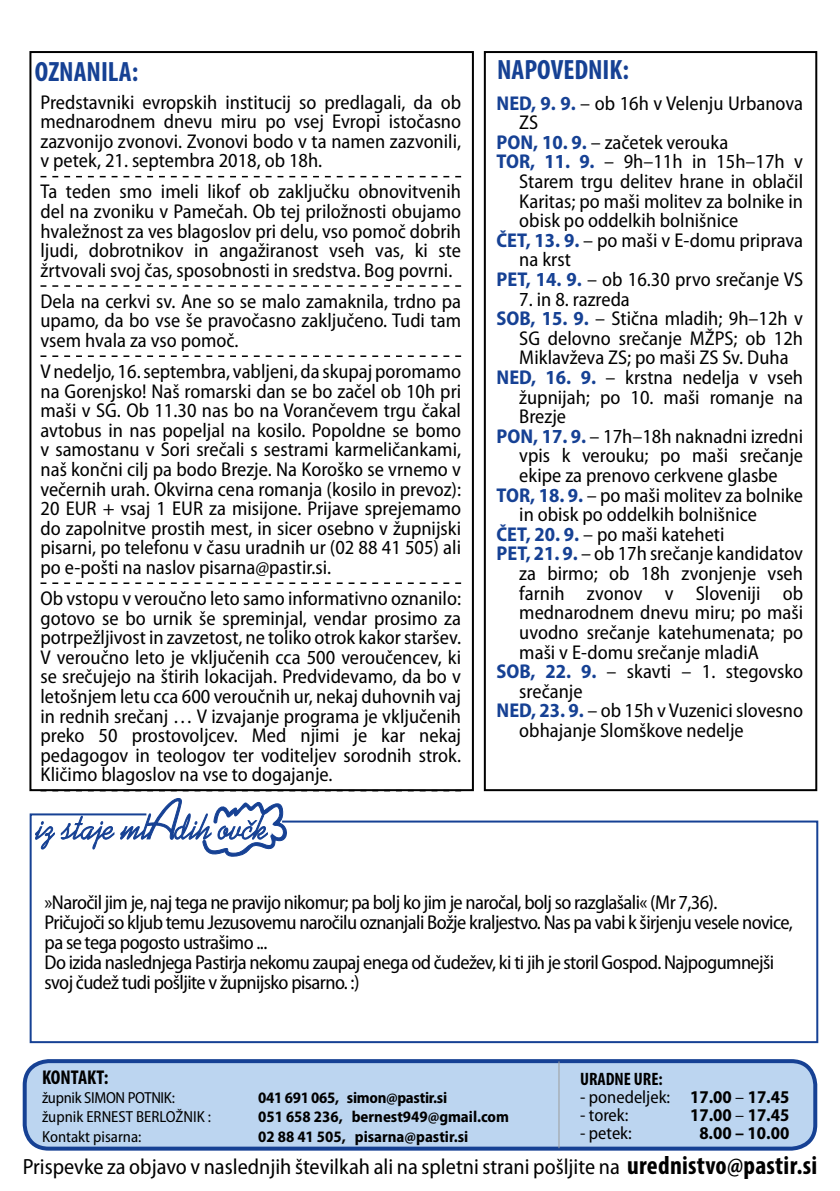
<style>
.page{position:relative;width:840px;height:1191px;background:#fff}
.page>*{position:absolute;margin:0;border:0;box-sizing:border-box;transform-origin:0 0}
.t1{font:700 condensed 28px "Myriad Pro";color:#164194}
.t2{font:semi-condensed 22px "Myriad Pro";color:#000}
.t3{font:semi-condensed 20px/19.6px "Myriad Pro";color:#000;text-align:justify}
.t4{font:semi-condensed 20px/20px "Myriad Pro";letter-spacing:-.03em;color:#000}
.t5{font:700 condensed 20px "Myriad Pro";color:#000}
.t6{font:semi-condensed 18px "Myriad Pro";color:#000}
.t7{font:700 semi-condensed 18px "Myriad Pro";color:#000}
.t8{font:700 condensed 18px "Myriad Pro";color:#000}
.t9{font:700 semi-condensed 16px "Myriad Pro";color:#000}
.t10{font:semi-condensed 16px "Myriad Pro";color:#000}
.t11{font:700 semi-condensed 16px "Myriad Pro";letter-spacing:-.02em;color:#000}
.t12{font:semi-condensed 16px "Myriad Pro";letter-spacing:-.02em;color:#000}
.s1{font-weight:700;color:#164194}
.s2{font-weight:700}
.s3{font-weight:400}
.s4{font-weight:700;font-stretch:condensed;font-size:26px}
</style>
<div class="page">
<div style="left:483px;top:51px;width:333px;height:740px;border:2px solid #000"></div>
<div style="left:25px;top:1061px;width:789px;height:87px;background:#bcd5f0;border-radius:24px"></div>
<div style="left:23px;top:1059px;width:793px;height:91px;border:4px solid #164194;border-radius:24px"></div>
<hr style="left:558px;top:1061px;width:1px;height:87px;background:#9d9d9c">
<div style="left:29px;top:51px;width:444px;height:740px;border:2px solid #000"></div>
<svg style="left:40px;top:176px;width:421px;height:1px"></svg>
<svg style="left:40px;top:285px;width:421px;height:2px"></svg>
<svg style="left:40px;top:355px;width:421px;height:2px"></svg>
<svg style="left:40px;top:582px;width:421px;height:2px"></svg>
<svg style="left:29px;top:813px;width:789px;height:231px"></svg>
<svg style="left:35px;top:790px;width:426px;height:66px"></svg>
<h1 class="t1" style="left:35px;top:54px;width:105px">OZNANILA:</h1>
<h1 class="t1" style="left:497px;top:53px;width:133px">NAPOVEDNIK:</h1>
<p class="t3" style="left:40px;top:92px;width:422px">Predstavniki evropskih institucij so predlagali, da ob mednarodnem dnevu miru po vsej Evropi istočasno zazvonijo zvonovi. Zvonovi bodo v ta namen zazvonili, v petek, 21. septembra 2018, ob 18h.</p>
<p class="t3" style="left:40px;top:182px;width:422px">Ta teden smo imeli likof ob zaključku obnovitvenih del na zvoniku v Pamečah. Ob tej priložnosti obujamo hvaležnost za ves blagoslov pri delu, vso pomoč dobrih ljudi, dobrotnikov in angažiranost vseh vas, ki ste žrtvovali svoj čas, sposobnosti in sredstva. Bog povrni.</p>
<p class="t3" style="left:40px;top:292px;width:422px">Dela na cerkvi sv. Ane so se malo zamaknila, trdno pa upamo, da bo vse še pravočasno zaključeno. Tudi tam vsem hvala za vso pomoč.</p>
<p class="t3" style="left:40px;top:362px;width:422px">V nedeljo, 16. septembra, vabljeni, da skupaj poromamo na Gorenjsko! Naš romarski dan se bo začel ob 10h pri maši v SG. Ob 11.30 nas bo na Vorančevem trgu čakal avtobus in nas popeljal na kosilo. Popoldne se bomo v samostanu v Sori srečali s sestrami karmeličankami, naš končni cilj pa bodo Brezje. Na Koroško se vrnemo v večernih urah. Okvirna cena romanja (kosilo in prevoz):<br>20 EUR + vsaj 1 EUR za misijone. Prijave sprejemamo do zapolnitve prostih mest, in sicer osebno v župnijski pisarni, po telefonu v času uradnih ur (02 88 41 505) ali po e-pošti na naslov pisarna@pastir.si.</p>
<p class="t3" style="left:40px;top:589px;width:422px">Ob vstopu v veroučno leto samo informativno oznanilo: gotovo se bo urnik še spreminjal, vendar prosimo za potrpežljivost in zavzetost, ne toliko otrok kakor staršev.<br>V veroučno leto je vključenih cca 500 veroučencev, ki se srečujejo na štirih lokacijah. Predvidevamo, da bo v letošnjem letu cca 600 veroučnih ur, nekaj duhovnih vaj in rednih srečanj … V izvajanje programa je vključenih preko 50 prostovoljcev. Med njimi je kar nekaj pedagogov in teologov ter voditeljev sorodnih strok.<br>Kličimo blagoslov na vse to dogajanje.</p>
<p class="t3" style="left:496px;top:93px;width:308px"><span class="s1">NED, 9. 9.</span> – ob 16h v Velenju Urbanova</p>
<p class="t3" style="left:519px;top:113px;width:20px">ZS</p>
<p class="t3" style="left:496px;top:133px;width:233px"><span class="s1">PON, 10. 9.</span> – začetek verouka</p>
<p class="t3" style="left:496px;top:152px;width:308px"><span class="s1">TOR, 11. 9.</span> – 9h–11h in 15h–17h v</p>
<p class="t3" style="left:519px;top:172px;width:285px">Starem trgu delitev hrane in oblačil</p>
<p class="t3" style="left:519px;top:191px;width:285px">Karitas; po maši molitev za bolnike in</p>
<p class="t3" style="left:519px;top:211px;width:220px">obisk po oddelkih bolnišnice</p>
<p class="t3" style="left:496px;top:231px;width:308px"><span class="s1">ČET, 13. 9.</span> – po maši v E-domu priprava</p>
<p class="t3" style="left:519px;top:250px;width:53px">na krst</p>
<p class="t3" style="left:496px;top:270px;width:308px"><span class="s1">PET, 14. 9.</span> – ob 16.30 prvo srečanje VS</p>
<p class="t3" style="left:519px;top:289px;width:112px">7. in 8. razreda</p>
<p class="t3" style="left:496px;top:309px;width:308px"><span class="s1">SOB, 15. 9.</span> – Stična mladih; 9h–12h v</p>
<p class="t3" style="left:519px;top:329px;width:285px">SG delovno srečanje MŽPS; ob 12h</p>
<p class="t3" style="left:519px;top:348px;width:271px">Miklavževa ZS; po maši ZS Sv. Duha</p>
<p class="t3" style="left:496px;top:368px;width:308px"><span class="s1">NED, 16. 9.</span> – krstna nedelja v vseh</p>
<p class="t3" style="left:519px;top:387px;width:285px">župnijah; po 10. maši romanje na</p>
<p class="t3" style="left:519px;top:407px;width:48px">Brezje</p>
<p class="t3" style="left:496px;top:427px;width:308px"><span class="s1">PON, 17. 9.</span> – 17h–18h naknadni izredni</p>
<p class="t3" style="left:519px;top:446px;width:285px">vpis k verouku; po maši srečanje</p>
<p class="t3" style="left:519px;top:466px;width:260px">ekipe za prenovo cerkvene glasbe</p>
<p class="t3" style="left:496px;top:485px;width:308px"><span class="s1">TOR, 18. 9.</span> – po maši molitev za bolnike</p>
<p class="t3" style="left:519px;top:505px;width:239px">in obisk po oddelkih bolnišnice</p>
<p class="t3" style="left:496px;top:525px;width:229px"><span class="s1">ČET, 20. 9.</span> – po maši kateheti</p>
<p class="t3" style="left:496px;top:544px;width:308px"><span class="s1">PET, 21. 9.</span> – ob 17h srečanje kandidatov</p>
<p class="t3" style="left:519px;top:564px;width:285px">za birmo; ob 18h zvonjenje vseh</p>
<p class="t3" style="left:519px;top:583px;width:285px">farnih zvonov v Sloveniji ob</p>
<p class="t3" style="left:519px;top:603px;width:285px">mednarodnem dnevu miru; po maši</p>
<p class="t3" style="left:519px;top:623px;width:285px">uvodno srečanje katehumenata; po</p>
<p class="t3" style="left:519px;top:642px;width:241px">maši v E-domu srečanje mladiA</p>
<p class="t3" style="left:496px;top:662px;width:308px"><span class="s1">SOB, 22. 9.</span> – skavti – 1. stegovsko</p>
<p class="t3" style="left:519px;top:681px;width:65px">srečanje</p>
<p class="t3" style="left:496px;top:701px;width:308px"><span class="s1">NED, 23. 9.</span> – ob 15h v Vuzenici slovesno</p>
<p class="t3" style="left:519px;top:721px;width:226px">obhajanje Slomškove nedelje</p>
<p class="t4" style="left:45px;top:892px;width:749px">»Naročil jim je, naj tega ne pravijo nikomur; pa bolj ko jim je naročal, bolj so razglašali« (Mr 7,36).<br>Pričujoči so kljub temu Jezusovemu naročilu oznanjali Božje kraljestvo. Nas pa vabi k širjenju vesele novice, pa se tega pogosto ustrašimo ...<br>Do izida naslednjega Pastirja nekomu zaupaj enega od čudežev, ki ti jih je storil Gospod. Najpogumnejši svoj čudež tudi pošljite v župnijsko pisarno. :)</p>
<p class="t5" style="left:42px;top:1065px;width:68px">KONTAKT:</p>
<p class="t12" style="left:42px;top:1089px;width:135px">župnik SIMON POTNIK:</p>
<p class="t11" style="left:258px;top:1089px;width:190px">041 691 065, simon@pastir.si</p>
<p class="t10" style="left:42px;top:1108px;width:171px">župnik ERNEST BERLOŽNIK :</p>
<p class="t9" style="left:258px;top:1108px;width:252px">051 658 236, bernest949@gmail.com</p>
<p class="t10" style="left:42px;top:1127px;width:101px">Kontakt pisarna:</p>
<p class="t9" style="left:258px;top:1127px;width:211px">02 88 41 505, pisarna@pastir.si</p>
<p class="t8" style="left:579px;top:1068px;width:84px">URADNE URE:</p>
<p class="t6" style="left:579px;top:1087px;width:211px">- ponedeljek: <span class="s2">17.00</span> – <span class="s2">17.45</span></p>
<p class="t6" style="left:579px;top:1105px;width:50px">- torek:</p>
<p class="t7" style="left:689px;top:1105px;width:101px">17.00 <span class="s3">–</span> 17.45</p>
<p class="t6" style="left:579px;top:1123px;width:53px">- petek:</p>
<p class="t7" style="left:699px;top:1123px;width:91px">8.00 – 10.00</p>
<p class="t2" style="left:23px;top:1154px;width:795px">Prispevke za objavo v naslednjih številkah ali na spletni strani pošljite na <span class="s4">urednistvo@pastir.si</span></p>
</div>
